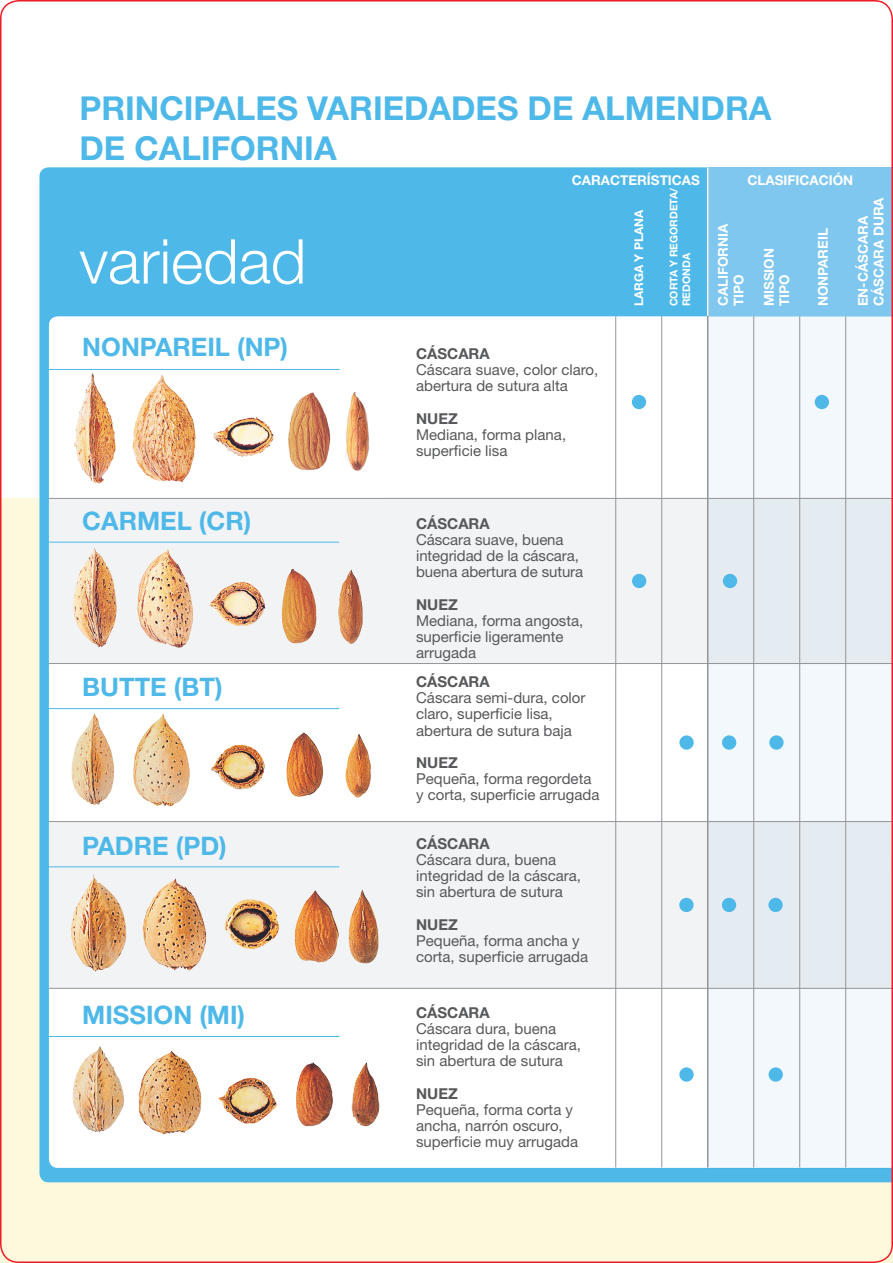
<style>
.page{position:relative;width:893px;height:1263px;background:#fff}
.page>*{position:absolute;margin:0;border:0;box-sizing:border-box;transform-origin:0 0}
.t1{font:300 61.8px "Helvetica Neue";color:#fff}
.t2{font:700 33px/39.6px "Helvetica Neue";color:#4eb9e9}
.t3{font:700 25.5px "Helvetica Neue";color:#4eb9e9}
.t4{font:15px/16.2px "Helvetica Neue";color:#57585a}
.t5{font:700 13.5px/15.6px "Helvetica Neue";color:#fff}
.t6{font:700 12px "Helvetica Neue";color:#fff}
.t7{font:700 10.5px/12.6px "Helvetica Neue";color:#fff}
.s1{font-weight:700}
</style>
<div class="page">
<div style="left:0;top:499px;width:893px;height:764px;background:#fef8dd"></div>
<div style="left:39px;top:167px;width:851px;height:1015px;background:#4eb9e9"></div>
<div style="left:49px;top:316px;width:659px;height:852px;background:#fff"></div>
<div style="left:708px;top:167px;width:185px;height:149px;background:#7fc7ee"></div>
<div style="left:708px;top:316px;width:185px;height:853px;background:#f2f8fc"></div>
<div style="left:49px;top:499px;width:844px;height:164px;background:linear-gradient(to right,#f6f6f5,#e9edf1)"></div>
<div style="left:49px;top:822px;width:844px;height:166px;background:linear-gradient(to right,#f6f6f5,#e9edf1)"></div>
<img style="left:61px;top:367px;width:315px;height:120px">
<img style="left:61px;top:537px;width:315px;height:120px">
<img style="left:58px;top:695px;width:330px;height:126px">
<img style="left:57px;top:859px;width:330px;height:126px">
<img style="left:58px;top:1024px;width:331px;height:126px">
<hr style="left:615px;top:316px;width:1px;height:851px;background:#939598">
<hr style="left:661px;top:316px;width:1px;height:851px;background:#939598">
<hr style="left:707px;top:167px;width:1px;height:1000px;background:#939598">
<hr style="left:707px;top:167px;width:1px;height:149px;background:#fff">
<hr style="left:753px;top:316px;width:1px;height:851px;background:#939598">
<hr style="left:799px;top:316px;width:1px;height:851px;background:#939598">
<hr style="left:845px;top:316px;width:1px;height:851px;background:#939598">
<hr style="left:49px;top:498px;width:844px;height:1px;background:#939598">
<hr style="left:49px;top:663px;width:844px;height:1px;background:#939598">
<hr style="left:49px;top:821px;width:844px;height:1px;background:#939598">
<hr style="left:49px;top:988px;width:844px;height:1px;background:#939598">
<hr style="left:49px;top:369px;width:291px;height:1px;background:#4eb9e9">
<hr style="left:49px;top:542px;width:290px;height:1px;background:#4eb9e9">
<hr style="left:49px;top:708px;width:290px;height:1px;background:#4eb9e9">
<hr style="left:49px;top:866px;width:290px;height:1px;background:#4eb9e9">
<hr style="left:49px;top:1036px;width:290px;height:1px;background:#4eb9e9">
<div style="left:722px;top:735px;width:14px;height:15px;background:#4eb9e9;border-radius:50%"></div>
<div style="left:679px;top:735px;width:15px;height:15px;background:#4eb9e9;border-radius:50%"></div>
<div style="left:769px;top:735px;width:15px;height:15px;background:#4eb9e9;border-radius:50%"></div>
<div style="left:632px;top:574px;width:14px;height:14px;background:#4eb9e9;border-radius:50%"></div>
<div style="left:723px;top:574px;width:14px;height:14px;background:#4eb9e9;border-radius:50%"></div>
<div style="left:679px;top:1067px;width:15px;height:15px;background:#4eb9e9;border-radius:50%"></div>
<div style="left:769px;top:1067px;width:14px;height:15px;background:#4eb9e9;border-radius:50%"></div>
<div style="left:815px;top:395px;width:14px;height:14px;background:#4eb9e9;border-radius:50%"></div>
<div style="left:632px;top:395px;width:14px;height:14px;background:#4eb9e9;border-radius:50%"></div>
<div style="left:722px;top:898px;width:14px;height:14px;background:#4eb9e9;border-radius:50%"></div>
<div style="left:679px;top:898px;width:15px;height:14px;background:#4eb9e9;border-radius:50%"></div>
<div style="left:768px;top:898px;width:15px;height:14px;background:#4eb9e9;border-radius:50%"></div>
<p class="t2" style="left:79px;top:88px;width:669px">PRINCIPALES VARI EDADES DE ALMENDRA<br>DE CALIFORNIA</p>
<p class="t5" style="left:747px;top:172px;width:107px">CLASIFICACIÓN</p>
<p class="t5" style="left:715px;top:306px;width:84px;rotate:-90deg">CALIFORNIA<br>TIPO</p>
<p class="t5" style="left:572px;top:172px;width:129px">CARACTERÍSTICAS</p>
<p class="t6" style="left:632px;top:306px;width:97px;rotate:-90deg">LARGA Y PLANA</p>
<p class="t7" style="left:667px;top:306px;width:120px;rotate:-90deg">CORTA Y REGORDETA/<br>REDONDA</p>
<p class="t5" style="left:855px;top:306px;width:110px;rotate:-90deg">EN-CÁSCARA<br>CÁSCARA DURA</p>
<p class="t5" style="left:815px;top:306px;width:79px;rotate:-90deg">NONPAREIL</p>
<p class="t1" style="left:79px;top:224px;width:228px">variedad</p>
<p class="t5" style="left:761px;top:306px;width:58px;rotate:-90deg">MISSION<br>TIPO</p>
<p class="t3" style="left:82px;top:331px;width:20px">NON</p>
<p class="t3" style="left:140px;top:331px;width:150px">PAREIL (NP)</p>
<p class="t3" style="left:82px;top:505px;width:171px">CARMEL (CR)</p>
<p class="t3" style="left:82px;top:671px;width:142px">BUTTE (BT)</p>
<p class="t3" style="left:82px;top:830px;width:146px">PADRE (PD)</p>
<p class="t3" style="left:82px;top:999px;width:39px">MISSION</p>
<p class="t3" style="left:199px;top:999px;width:47px">(MI)</p>
<p class="t4" style="left:416px;top:345px;width:184px"><span class="s1">CÁSCARA<br></span>Cáscara suave, color claro, abertura de sutura alta</p>
<p class="t4" style="left:416px;top:410px;width:152px"><span class="s1">NUEZ<br></span>Mediana, forma plana, superficie lisa</p>
<p class="t4" style="left:416px;top:515px;width:169px"><span class="s1">CÁSCARA<br></span>Cáscara suave, buena integridad de la cáscara, buena abertura de sutura</p>
<p class="t4" style="left:416px;top:596px;width:169px"><span class="s1">NUEZ<br></span>Mediana, forma angosta, superficie ligeramente arrugada</p>
<p class="t4" style="left:416px;top:673px;width:171px"><span class="s1">CÁSCARA<br></span>Cáscara semi-dura, color claro, superficie lisa, abertura de sutura baja</p>
<p class="t4" style="left:416px;top:754px;width:185px"><span class="s1">NUEZ<br></span>Pequeña, forma regordeta y corta, superficie arrugada</p>
<p class="t4" style="left:416px;top:835px;width:167px"><span class="s1">CÁSCARA<br></span>Cáscara dura, buena integridad de la cáscara, sin abertura de sutura</p>
<p class="t4" style="left:416px;top:916px;width:173px"><span class="s1">NUEZ<br></span>Pequeña, forma ancha y corta, superficie arrugada</p>
<p class="t4" style="left:416px;top:1004px;width:167px"><span class="s1">CÁSCARA<br></span>Cáscara dura, buena integridad de la cáscara, sin abertura de sutura</p>
<p class="t4" style="left:416px;top:1085px;width:163px"><span class="s1">NUEZ<br></span>Pequeña, forma corta y ancha, narrón oscuro, superficie muy arrugada</p>
</div>
